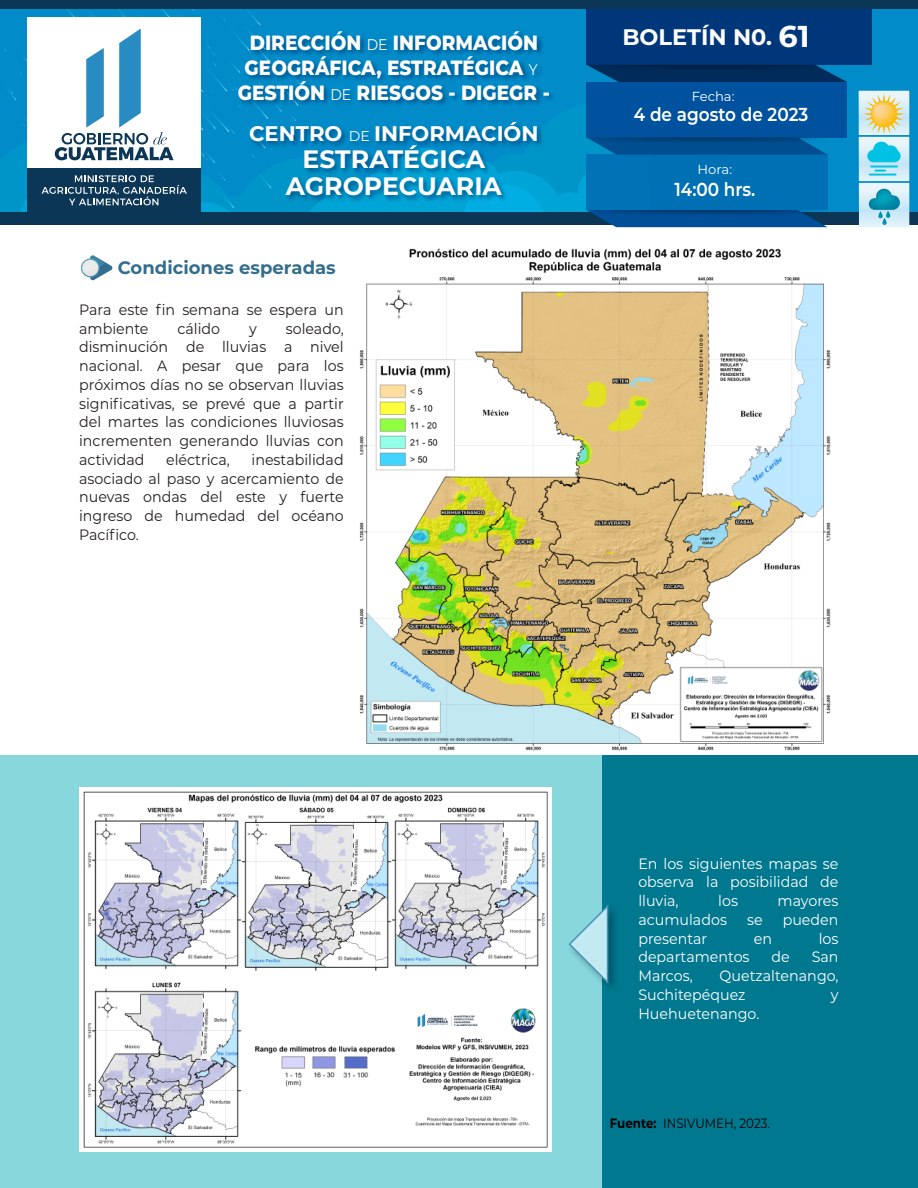
<style>
.page{position:relative;width:918px;height:1188px;background:#fff}
.page>*{position:absolute;margin:0;border:0;box-sizing:border-box;transform-origin:0 0}
.t1{font:700 25.2px/27px "Montserrat";color:#fff;text-align:center}
.t2{font:700 22.5px "Montserrat";color:#fff}
.t3{font:700 21.15px "Montserrat";color:#fff}
.t4{font:800 20.55px/24.8px "Montserrat";color:#fff;text-align:center;scale:.9 1}
.t5{font:600 18.75px "Montserrat";color:#fff;scale:.9 1}
.t6{font:700 18px "Montserrat";color:#336e8e}
.t7{font:15px/18.8px "Montserrat";color:#231f20;text-align:justify;scale:.95 1}
.t8{font:15px/18.8px "Montserrat";color:#fff;text-align:justify;scale:.95 1}
.t9{font:13.5px "Montserrat";color:#000;scale:.88 1}
.t10{font:13.2px "Montserrat";color:#fff}
.s1{font-weight:400;font-size:15.45px}
.s2{font-weight:400;font-size:14.1px}
.s3{font-size:30.15px}
.s4{font-weight:700}
</style>
<div class="page">
<div style="left:596px;top:755px;width:322px;height:433px;background:#007890"></div>
<div style="left:0;top:755px;width:601px;height:433px;background:#87d7dc"></div>
<img style="left:601px;top:899px;width:14px;height:99px">
<svg style="left:568px;top:904px;width:42px;height:82px"></svg>
<svg style="left:81px;top:255px;width:32px;height:26px"></svg>
<img style="left:359px;top:248px;width:472px;height:503px">
<img style="left:79px;top:787px;width:472px;height:365px">
<div style="left:0;top:0;width:918px;height:225px;background:#0b3656"></div>
<div style="left:847px;top:9px;width:71px;height:203px;background:#018cc9"></div>
<div style="left:586px;top:9px;width:286px;height:56px;background:#00377a"></div>
<svg style="left:859px;top:91px;width:50px;height:44px"></svg>
<svg style="left:859px;top:137px;width:50px;height:44px"></svg>
<svg style="left:859px;top:183px;width:50px;height:44px"></svg>
<svg style="left:0;top:9px;width:847px;height:218px"></svg>
<svg style="left:869px;top:189px;width:31px;height:36px"></svg>
<hr style="left:869px;top:174px;width:27px;height:2px;background:#00c2e5">
<svg style="left:867px;top:142px;width:34px;height:30px"></svg>
<svg style="left:863px;top:93px;width:42px;height:42px;background:#e9ddab"></svg>
<h3 class="t4" style="left:238px;top:29px;width:348px">DIRECCIÓN <span class="s1">DE</span> INFORMACIÓN<br>GEOGRÁFICA, ESTRATÉGICA <span class="s1">Y<br></span>GESTIÓN <span class="s1">DE</span> RIESGOS - DIGEGR -</h3>
<h3 class="t3" style="left:249px;top:119px;width:291px">CENTRO <span class="s2">DE</span> INFORMACIÓN</h3>
<h1 class="t1" style="left:286px;top:144px;width:218px">ESTRATÉGICA<br>AGROPECUARIA</h1>
<p class="t6" style="left:118px;top:255px;width:220px">Condiciones esperadas</p>
<p class="t7" style="left:79px;top:300px;width:280px">Para este fin semana se espera un ambiente</p>
<p class="t7" style="left:79px;top:318px;width:280px;text-indent:207px">soleado, disminución de lluvias a nivel nacional. A pesar que para los próximos días no se observan lluvias significativas, se prevé que a partir del martes las condiciones lluviosas incrementen generando lluvias con actividad</p>
<p class="t7" style="left:177px;top:318px;width:46px">cálido</p>
<p class="t7" style="left:249px;top:318px;width:10px">y</p>
<p class="t7" style="left:79px;top:450px;width:280px;text-indent:172px">inestabilidad asociado al paso y acercamiento de nuevas ondas del este y fuerte ingreso de humedad del océano Pacífico.</p>
<p class="t7" style="left:166px;top:450px;width:69px">eléctrica,</p>
<h2 class="t2" style="left:622px;top:20px;width:189px">BOLETÍN N0. <span class="s3">61</span></h2>
<p class="t10" style="left:692px;top:87px;width:44px">Fecha:</p>
<p class="t5" style="left:634px;top:101px;width:195px">4 de agosto de 2023</p>
<p class="t10" style="left:698px;top:161px;width:36px">Hora:</p>
<p class="t5" style="left:674px;top:176px;width:91px">14:00 hrs.</p>
<p class="t8" style="left:638px;top:853px;width:212px">En los siguientes mapas se observa la posibilidad de lluvia,</p>
<p class="t8" style="left:718px;top:891px;width:22px">los</p>
<p class="t8" style="left:778px;top:891px;width:66px">mayores</p>
<p class="t8" style="left:638px;top:910px;width:95px">acumulados</p>
<p class="t8" style="left:747px;top:910px;width:18px">se</p>
<p class="t8" style="left:783px;top:910px;width:60px">pueden</p>
<p class="t8" style="left:638px;top:928px;width:74px">presentar</p>
<p class="t8" style="left:754px;top:928px;width:21px">en</p>
<p class="t8" style="left:819px;top:928px;width:22px">los</p>
<p class="t8" style="left:638px;top:947px;width:119px">departamentos</p>
<p class="t8" style="left:772px;top:947px;width:21px">de</p>
<p class="t8" style="left:812px;top:947px;width:30px">San</p>
<p class="t8" style="left:638px;top:966px;width:59px">Marcos,</p>
<p class="t8" style="left:638px;top:966px;width:212px;text-indent:81px">Quetzaltenango,<br>Suchitepéquez</p>
<p class="t8" style="left:831px;top:985px;width:10px">y</p>
<p class="t8" style="left:638px;top:1003px;width:129px">Huehuetenango.</p>
<p class="t9" style="left:610px;top:1114px;width:184px"><span class="s4">Fuente:</span> INSIVUMEH, 2023.</p>
</div>
